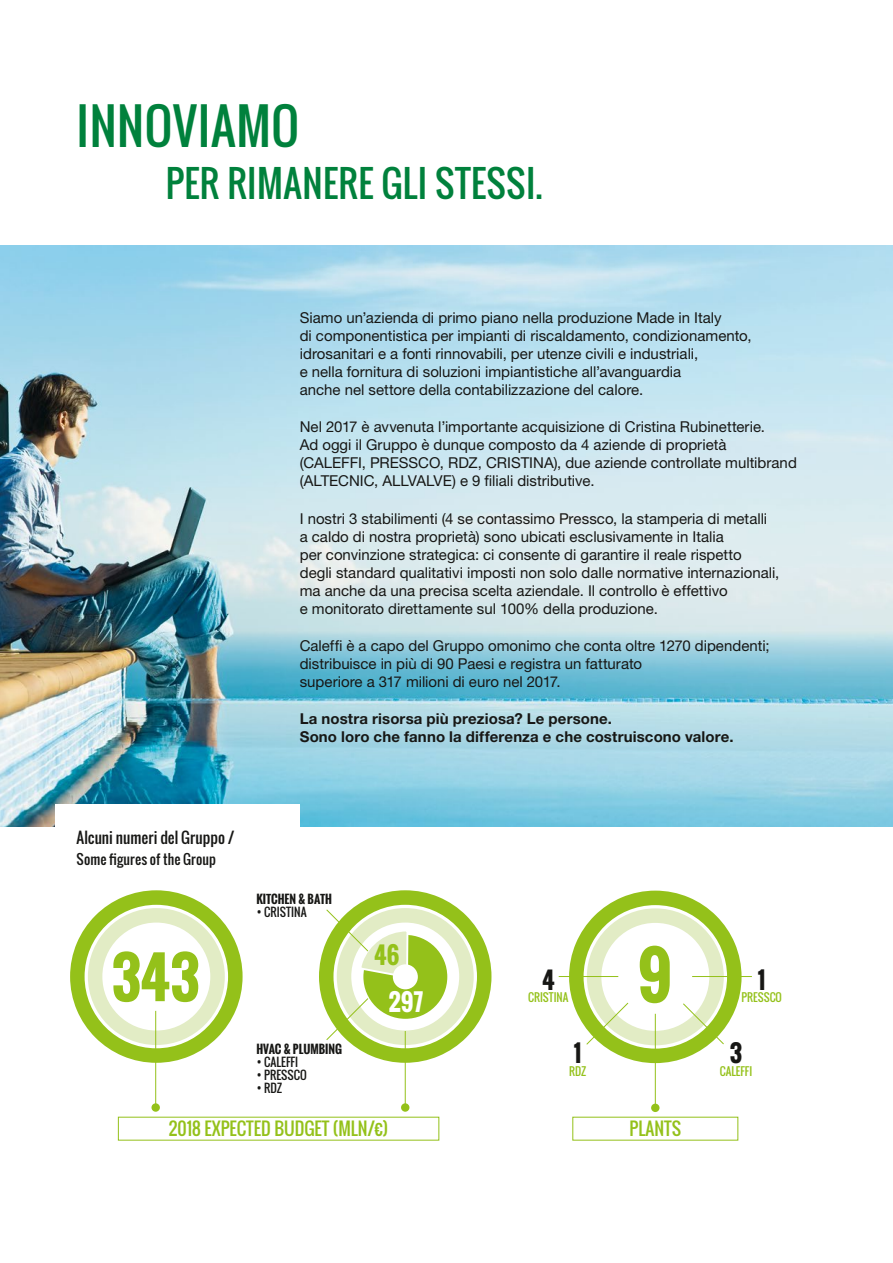
<style>
.page{position:relative;width:893px;height:1263px;background:#fff}
.page>*{position:absolute;margin:0;border:0;box-sizing:border-box;transform-origin:0 0}
.t1{font:700 63.3px "Oswald";color:#94c11a}
.t2{font:700 55.5px "Oswald";color:#94c11a}
.t3{font:48px "Oswald";letter-spacing:.01em;color:#00813c}
.t4{font:36px "Oswald";letter-spacing:.01em;color:#00813c}
.t5{font:700 23.25px "Oswald";color:#171715}
.t6{font:700 23.25px "Oswald";color:#fff}
.t7{font:700 23.25px "Oswald";color:#94c11a}
.t8{font:17.4px "Oswald";color:#94c11a}
.t9{font:15px/18px "Helvetica Neue LT Std";color:#171715}
.t10{font:700 15px/18px "Helvetica Neue LT Std";letter-spacing:.01em;color:#171715}
.t11{font:15px "Oswald";letter-spacing:.005em;color:#171715}
.t12{font:13.5px "Oswald";letter-spacing:.01em;color:#171715}
.t13{font:11.55px "Oswald";color:#171715}
.t14{font:700 11.55px "Oswald";color:#171715}
.t15{font:10.95px "Oswald";color:#94c11a}
</style>
<div class="page">
<img style="left:0;top:246px;width:893px;height:580px">
<div style="left:55px;top:804px;width:245px;height:67px;background:#fff"></div>
<hr style="left:655px;top:1014px;width:1px;height:94px;background:#94c11a">
<div style="left:651px;top:1104px;width:8px;height:8px;background:#94c11a;border-radius:50%"></div>
<svg style="left:569px;top:891px;width:172px;height:172px"></svg>
<hr style="left:559px;top:976px;width:59px;height:1px;background:#94c11a">
<hr style="left:692px;top:976px;width:60px;height:1px;background:#94c11a">
<svg style="left:151px;top:1103px;width:9px;height:9px"></svg>
<svg style="left:70px;top:890px;width:173px;height:173px"></svg>
<hr style="left:155px;top:1011px;width:1px;height:96px;background:#94c11a">
<hr style="left:405px;top:1031px;width:1px;height:76px;background:#94c11a">
<div style="left:401px;top:1103px;width:8px;height:9px;background:#94c11a;border-radius:50%"></div>
<svg style="left:319px;top:890px;width:172px;height:173px"></svg>
<h3 class="t3" style="left:77px;top:90px;width:224px">INNOVIAMO</h3>
<h3 class="t4" style="left:166px;top:157px;width:378px">PER RIMANERE GLI STESSI.</h3>
<p class="t9" style="left:300px;top:309px;width:453px">Siamo un’azienda di primo piano nella produzione Made in Italy<br>di componentistica per impianti di riscaldamento, condizionamento, idrosanitari e a fonti rinnovabili, per utenze civili e industriali,<br>e nella fornitura di soluzioni impiantistiche all’avanguardia<br>anche nel settore della contabilizzazione del calore.</p>
<p class="t9" style="left:300px;top:418px;width:499px">Nel 2017 è avvenuta l’importante acquisizione di Cristina Rubinetterie.<br>Ad oggi il Gruppo è dunque composto da 4 aziende di proprietà<br>(CALEFFI, PRESSCO, RDZ, CRISTINA), due aziende controllate multibrand (ALTECNIC, ALLVALVE) e 9 filiali distributive.</p>
<p class="t9" style="left:300px;top:509px;width:481px">I nostri 3 stabilimenti (4 se contassimo Pressco, la stamperia di metalli<br>a caldo di nostra proprietà) sono ubicati esclusivamente in Italia<br>per convinzione strategica: ci consente di garantire il reale rispetto<br>degli standard qualitativi imposti non solo dalle normative internazionali, ma anche da una precisa scelta aziendale. Il controllo è effettivo<br>e monitorato direttamente sul 100% della produzione.</p>
<p class="t9" style="left:300px;top:636px;width:471px">Caleffi è a capo del Gruppo omonimo che conta oltre 1270 dipendenti; distribuisce in più di 90 Paesi e registra un fatturato<br>superiore a 317 milioni di euro nel 2017.</p>
<p class="t10" style="left:300px;top:709px;width:435px">La nostra risorsa più preziosa? Le persone.<br>Sono loro che fanno la differenza e che costruiscono valore.</p>
<p class="t11" style="left:77px;top:826px;width:159px">Alcuni numeri del Gruppo /</p>
<p class="t12" style="left:77px;top:849px;width:141px">Some figures of the Group</p>
<h2 class="t2" style="left:111px;top:936px;width:90px">343</h2>
<p class="t14" style="left:256px;top:891px;width:77px">KITCHEN &amp; BATH</p>
<p class="t13" style="left:256px;top:904px;width:52px">• CRISTINA</p>
<p class="t14" style="left:256px;top:1041px;width:87px">HVAC &amp; PLUMBING</p>
<p class="t13" style="left:256px;top:1053px;width:43px">• CALEFFI</p>
<p class="t13" style="left:256px;top:1067px;width:52px">• PRESSCO</p>
<p class="t13" style="left:256px;top:1080px;width:27px">• RDZ</p>
<h3 class="t7" style="left:374px;top:937px;width:27px">46</h3>
<h3 class="t6" style="left:389px;top:985px;width:36px">297</h3>
<h3 class="t5" style="left:542px;top:962px;width:14px">4</h3>
<p class="t15" style="left:528px;top:989px;width:42px">CRISTINA</p>
<h1 class="t1" style="left:637px;top:928px;width:37px">9</h1>
<h3 class="t5" style="left:758px;top:962px;width:9px">1</h3>
<p class="t15" style="left:742px;top:989px;width:42px">PRESSCO</p>
<h3 class="t5" style="left:574px;top:1036px;width:9px">1</h3>
<h3 class="t5" style="left:730px;top:1036px;width:14px">3</h3>
<p class="t15" style="left:569px;top:1063px;width:19px">RDZ</p>
<p class="t15" style="left:720px;top:1063px;width:34px">CALEFFI</p>
<p class="t8" style="left:169px;top:1116px;width:221px">2018 EXPECTED BUDGET (MLN/€)</p>
<p class="t8" style="left:630px;top:1116px;width:53px">PLANTS</p>
</div>
